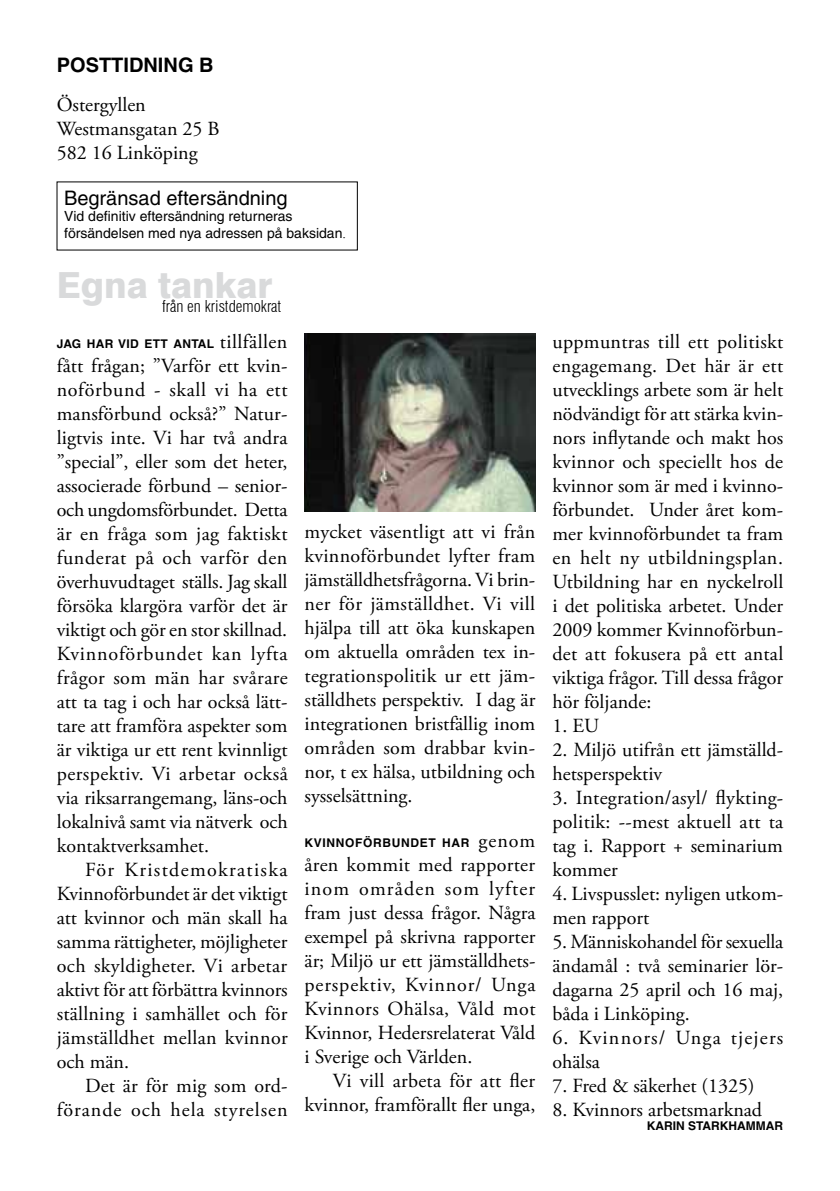
<style>
.page{position:relative;width:840px;height:1191px;background:#fff}
.page>*{position:absolute;margin:0;border:0;box-sizing:border-box;transform-origin:0 0}
.t1{font:800 36px "Swiss 721 BT";color:#d9dadb}
.t2{font:20px/24px "Adobe Garamond Pro";color:#000;text-align:justify}
.t3{font:20px/24px "Adobe Garamond Pro";letter-spacing:.03em;color:#000;text-align:right}
.t4{font:20px/24px "Adobe Garamond Pro";letter-spacing:.045em;color:#000}
.t5{font:20px "Helvetica";color:#000}
.t6{font:700 20px "Helvetica";color:#000}
.t7{font:300 condensed 16px "Swiss 721 BT";color:#000}
.t8{font:14px/16.8px "Helvetica";color:#000}
.t9{font:700 12px "Helvetica";letter-spacing:.025em;color:#000}
.t10{font:700 12px "Helvetica";letter-spacing:.055em;color:#000}
.t11{font:700 12px "Helvetica";color:#000}
.s1{font-family:"Times New Roman"}
.s2{font-family:"Adobe Garamond Pro";font-weight:400;font-size:20px}
</style>
<div class="page">
<img style="left:304px;top:333px;width:231px;height:179px">
<p class="t6" style="left:57px;top:53px;width:27px">POSTTIDNING</p>
<p class="t6" style="left:199px;top:53px;width:16px">B</p>
<p class="t2" style="left:57px;top:93px;width:164px;text-align:left">Östergyllen<br>Westmansgatan 25 B<br>582 16 Linköping</p>
<p class="t5" style="left:64px;top:186px;width:225px">Begränsad eftersändning</p>
<p class="t8" style="left:64px;top:208px;width:283px">Vid definitiv eftersändning returneras försändelsen med nya adressen på baksidan<span class="s1">.</span></p>
<h1 class="t1" style="left:57px;top:263px;width:217px">Egna tankar</h1>
<p class="t7" style="left:162px;top:297px;width:121px">från en kristdemokrat</p>
<p class="t9" style="left:57px;top:336px;width:232px">JAG HAR VID ETT ANTAL <span class="s2">tillfällen</span></p>
<p class="t2" style="left:57px;top:354px;width:232px">fått frågan; ”Varför ett kvin&shy;noförbund - skall vi ha ett mansförbund också?” Natur&shy;ligtvis inte. Vi har två andra ”special”, eller som det heter, associerade förbund – senior&shy;och ungdomsförbundet. Detta är en fråga som jag faktiskt funderat på och varför den överhuvudtaget ställs. Jag skall försöka klargöra varför det är viktigt och gör en stor skillnad.<br>Kvinnoförbundet kan lyfta frågor som män har svårare att ta tag i och har också lät - tare att framföra aspekter som är viktiga ur ett rent kvinnligt perspektiv. Vi arbetar också via riksarrangemang, läns-och lokalnivå samt via nätverk och kontaktverksamhet.</p>
<p class="t2" style="left:57px;top:858px;width:232px;text-indent:28px">För Kristdemokratiska Kvinnoförbundet är det viktigt att kvinnor och män skall ha samma rättigheter, möjligheter och skyldigheter. Vi arbetar aktivt för att förbättra kvinnors ställning i samhället och för jämställdhet mellan kvinnor och män.</p>
<p class="t3" style="left:57px;top:1074px;width:232px">Det är för mig som ord&shy;förande och hela styrelsen</p>
<p class="t2" style="left:304px;top:520px;width:232px">mycket väsentligt att vi från kvinnoförbundet lyfter fram jämställdhetsfrågorna. Vi brin&shy;ner för jämställdhet. Vi vill hjälpa till att öka kunskapen om aktuella områden tex in&shy;tegrationspolitik ur ett jäm&shy;ställdhets perspektiv. I dag är integrationen bristfällig inom områden som drabbar kvin&shy;nor, t ex hälsa, utbildning och sysselsättning.</p>
<p class="t10" style="left:304px;top:835px;width:232px">KVINNOFÖRBUNDET HAR <span class="s2">genom</span></p>
<p class="t2" style="left:304px;top:853px;width:232px">åren kommit med rapporter inom områden som lyfter fram just dessa frågor. Några exempel på skrivna rapporter är; Miljö ur ett jämställdhets&shy;perspektiv, Kvinnor/ Unga Kvinnors Ohälsa, Våld mot Kvinnor, Hedersrelaterat Våld i Sverige och Världen.</p>
<p class="t2" style="left:304px;top:1069px;width:232px;text-align:right">Vi vill arbeta för att fler kvinnor, framförallt fler unga,</p>
<p class="t2" style="left:552px;top:330px;width:232px">uppmuntras till ett politiskt engagemang. Det här är ett utvecklings arbete som är helt nödvändigt för att stärka kvin&shy;nors inflytande och makt hos kvinnor och speciellt hos de kvinnor som är med i kvinno&shy;förbundet. Under året kom&shy;mer kvinnoförbundet ta fram en helt ny utbildningsplan.<br>Utbildning har en nyckelroll i det politiska arbetet. Under 2009 kommer Kvinnoförbun&shy;det att fokusera på ett antal viktiga frågor. Till dessa frågor hör följande:</p>
<p class="t2" style="left:552px;top:714px;width:48px">1. EU</p>
<p class="t2" style="left:552px;top:738px;width:232px">2. Miljö utifrån ett jämställd&shy;hetsperspektiv</p>
<p class="t2" style="left:552px;top:786px;width:232px">3. Integration/asyl/ flykting&shy;politik: --mest aktuell att ta tag i. Rapport + seminarium kommer</p>
<p class="t2" style="left:552px;top:882px;width:232px">4. Livspusslet: nyligen utkom&shy;men rapport</p>
<p class="t2" style="left:552px;top:930px;width:232px">5. Människohandel för sexuella ändamål : två seminarier lör&shy;dagarna 25 april och 16 maj, båda i Linköping.</p>
<p class="t4" style="left:552px;top:1026px;width:232px">6. Kvinnors/ Unga tjejers ohälsa</p>
<p class="t2" style="left:552px;top:1074px;width:203px">7. Fred &amp; säkerhet (1325)</p>
<p class="t2" style="left:552px;top:1098px;width:211px">8. Kvinnors arbetsmarknad</p>
<p class="t11" style="left:646px;top:1118px;width:138px">KARIN STARKHAMMAR</p>
</div>
